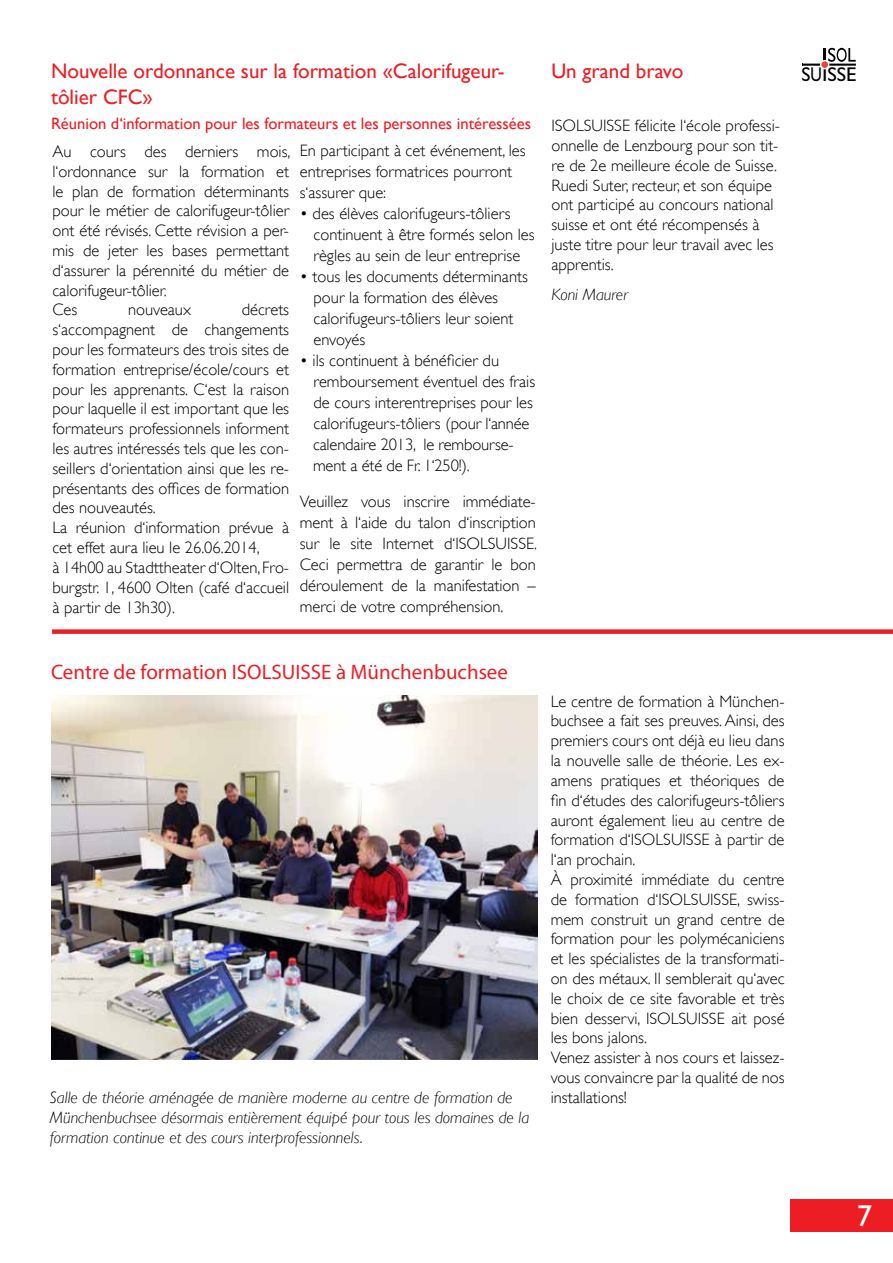
<style>
.page{position:relative;width:893px;height:1263px;background:#fff}
.page>*{position:absolute;margin:0;border:0;box-sizing:border-box;transform-origin:0 0}
.t1{font:30px "Gill Sans";color:#fff}
.t2{font:21px/25.2px "Gill Sans";color:#ed1d24}
.t3{font:21px "Myriad Pro";color:#ed1d24}
.t4{font:19.95px "Gill Sans";color:#000}
.t5{font:300 16.5px/19.8px "Gill Sans";color:#000}
.t6{font:italic 300 16.5px/19.8px "Gill Sans";color:#000}
.t7{font:16.5px "Gill Sans";color:#ed1d24}
</style>
<div class="page">
<svg style="left:824px;top:48px;width:32px;height:14px"></svg>
<hr style="left:803px;top:64px;width:53px;height:2px;background:#000">
<div style="left:821px;top:61px;width:8px;height:8px;background:#ef4135;border-radius:50%"></div>
<div style="left:820px;top:60px;width:9px;height:9px;border:1px solid #fff;border-radius:50%"></div>
<div style="left:791px;top:1199px;width:102px;height:33px;background:#ed1d24"></div>
<img style="left:51px;top:695px;width:486px;height:365px">
<div style="left:52px;top:629px;width:841px;height:5px;background:#ed1d24"></div>
<p class="t2" style="left:51px;top:60px;width:455px">Nouvelle ordonnance sur la formation «Calorifugeur&shy;tôlier CFC»</p>
<p class="t7" style="left:51px;top:116px;width:482px">Réunion d‘information pour les formateurs et les personnes intéressées</p>
<p class="t5" style="left:52px;top:143px;width:240px">Au cours des derniers mois, l‘ordonnance sur la formation et le plan de formation déterminants pour le métier de calorifugeur-tôlier ont été révisés. Cette révision a per&shy;mis de jeter les bases permettant d‘assurer la pérennité du métier de calorifugeur-tôlier.<br>Ces</p>
<p class="t5" style="left:52px;top:299px;width:238px;text-indent:189px">décrets s‘accompagnent de changements pour les formateurs des trois sites de formation entreprise/école/cours et pour les apprenants. C‘est la raison pour laquelle il est important que les formateurs professionnels informent les autres intéressés tels que les con&shy;seillers d‘orientation ainsi que les re&shy;présentants des offices de formation des nouveautés.<br>La réunion d‘information prévue à cet effet aura lieu le 26.06.2014,<br>à 14h00 au Stadttheater d‘Olten, Fro&shy;burgstr. 1, 4600 Olten (café d‘accueil à partir de 13h30).</p>
<p class="t5" style="left:128px;top:299px;width:64px">nouveaux</p>
<p class="t5" style="left:300px;top:141px;width:227px;line-height:21px">En participant à cet événement, les entreprises formatrices pourront s‘assurer que:</p>
<p class="t5" style="left:314px;top:202px;width:223px;line-height:21px;text-indent:-14px">• des élèves calorifugeurs-tôliers continuent à être formés selon les règles au sein de leur entreprise</p>
<p class="t5" style="left:314px;top:265px;width:216px;line-height:21px;text-indent:-14px">• tous les documents déterminants pour la formation des élèves calorifugeurs-tôliers leur soient envoyés</p>
<p class="t5" style="left:313px;top:349px;width:224px;line-height:21px;text-indent:-13px">• ils continuent à bénéficier du remboursement éventuel des frais de cours interentreprises pour les calorifugeurs-tôliers (pour l‘année calendaire 2013, le rembourse&shy;ment a été de Fr. 1‘250!).</p>
<p class="t5" style="left:300px;top:490px;width:239px;line-height:21px;text-align:justify">Veuillez vous inscrire immédiate&shy;ment à l‘aide du talon d‘inscription sur le site Internet d‘ISOLSUISSE.<br>Ceci permettra de garantir le bon déroulement de la manifestation – merci de votre compréhension.</p>
<p class="t2" style="left:551px;top:60px;width:133px">Un grand bravo</p>
<p class="t5" style="left:551px;top:115px;width:230px">ISOLSUISSE félicite l‘école professi&shy;onnelle de Lenzbourg pour son tit&shy;re de 2e meilleure école de Suisse.<br>Ruedi Suter, recteur, et son équipe ont participé au concours national suisse et ont été récompensés à juste titre pour leur travail avec les apprentis.</p>
<p class="t6" style="left:551px;top:286px;width:78px">Koni Maurer</p>
<p class="t4" style="left:801px;top:63px;width:56px">SUISSE</p>
<p class="t3" style="left:51px;top:660px;width:458px">Centre de formation ISOLSUISSE à Münchenbuchsee</p>
<p class="t6" style="left:50px;top:1089px;width:481px">Salle de théorie aménagée de manière moderne au centre de formation de<br>Münchenbuchsee désormais entièrement équipé pour tous les domaines de la formation continue et des cours interprofessionnels.</p>
<p class="t5" style="left:551px;top:691px;width:235px">Le centre de formation à München&shy;buchsee a fait ses preuves. Ainsi, des premiers cours ont déjà eu lieu dans la nouvelle salle de théorie. Les ex&shy;amens pratiques et théoriques de fin d‘études des calorifugeurs-tôliers auront également lieu au centre de formation d‘ISOLSUISSE à partir de l‘an prochain.<br>À proximité immédiate du centre de formation d‘ISOLSUISSE, swiss&shy;mem construit un grand centre de formation pour les polymécaniciens et les spécialistes de la transformati&shy;on des métaux. Il semblerait qu‘avec le choix de ce site favorable et très bien desservi, ISOLSUISSE ait posé les bons jalons.<br>Venez assister à nos cours et laissez&shy;vous convaincre par la qualité de nos installations!</p>
<h1 class="t1" style="left:857px;top:1203px;width:16px">7</h1>
</div>
